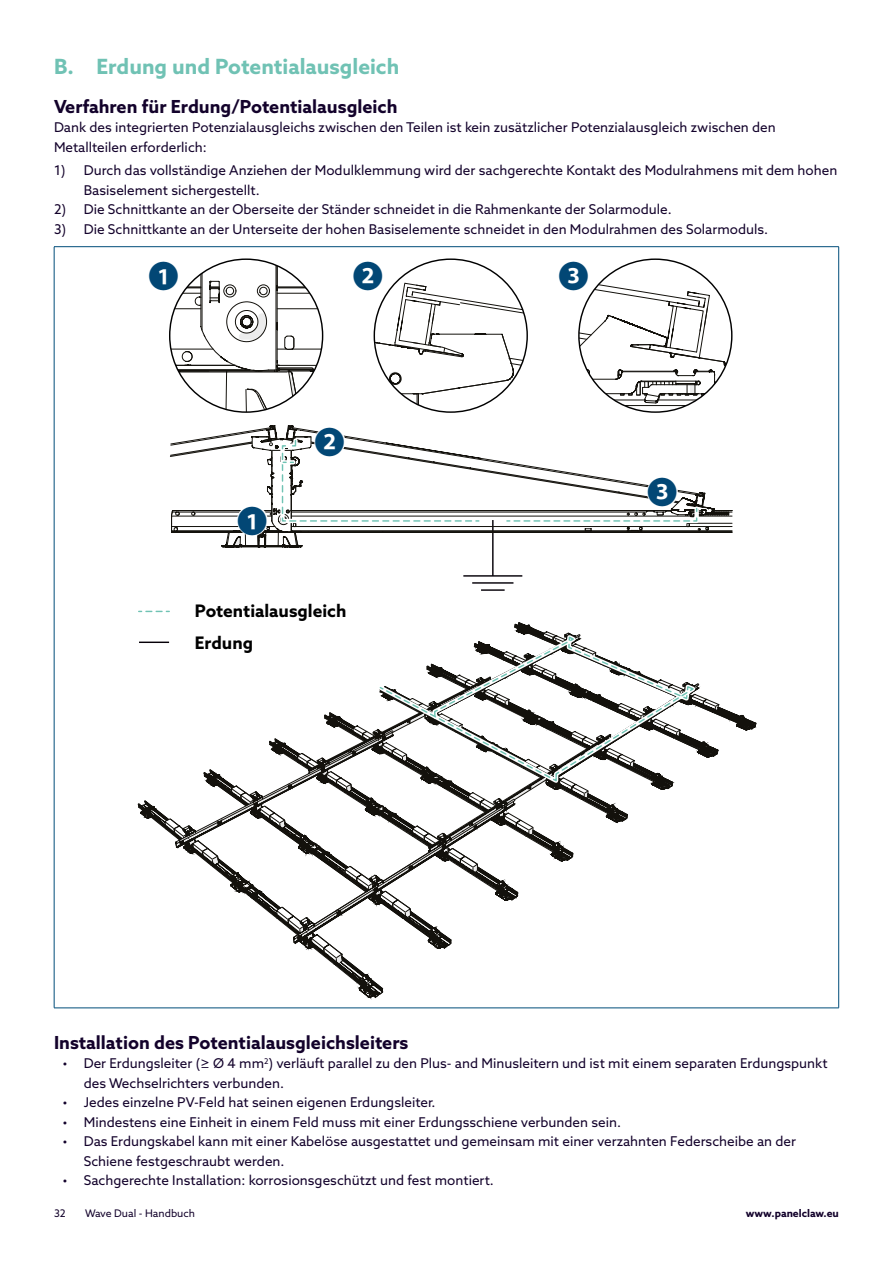
<style>
.page{position:relative;width:893px;height:1263px;background:#fff}
.page>*{position:absolute;margin:0;border:0;box-sizing:border-box;transform-origin:0 0}
.t1{font:700 28.65px "MNL Call Outsfamily";color:#024775}
.t2{font:700 21px "Azo Sans";color:#70c2b4}
.heading_3_VarB{font:700 18px "Azo Sans";color:#13022b}
.t3{font:700 17.25px/31.5px "Azo Sans";color:#000}
.body_1{font:13.5px/19.5px "Azo Sans";color:#13022b}
.ol_2_VarA_continue{font:13.5px "Azo Sans";color:#13022b}
.ol_2_VarA{font:13.5px/19.5px "Azo Sans";color:#13022b}
.t4{font:10.5px "Azo Sans";color:#13022b}
.t5{font:700 10.5px "Azo Sans";color:#13022b}
</style>
<div class="page">
<hr style="left:54px;top:246px;width:785px;height:1px;background:#004d7a">
<hr style="left:54px;top:247px;width:1px;height:761px;background:#004d7a">
<hr style="left:838px;top:247px;width:1px;height:761px;background:#004d7a">
<hr style="left:54px;top:1008px;width:785px;height:1px;background:#004d7a">
<svg style="left:285px;top:246px;width:433px;height:2px"></svg>
<svg style="left:97px;top:246px;width:181px;height:102px"></svg>
<svg style="left:137px;top:622px;width:620px;height:377px"></svg>
<svg style="left:170px;top:255px;width:563px;height:305px"></svg>
<svg style="left:139px;top:610px;width:30px;height:3px"></svg>
<svg style="left:139px;top:611px;width:30px;height:1px"></svg>
<div style="left:237px;top:505px;width:31px;height:31px;background:#fff;border-radius:50%"></div>
<div style="left:314px;top:426px;width:31px;height:31px;background:#fff;border-radius:50%"></div>
<div style="left:647px;top:477px;width:31px;height:31px;background:#fff;border-radius:50%"></div>
<p class="t2" style="left:54px;top:52px;width:347px">B. Erdung und Potentialausgleich</p>
<p class="heading_3_VarB" style="left:54px;top:94px;width:345px">Verfahren für Erdung/Potentialausgleich</p>
<p class="body_1" style="left:54px;top:117px;width:723px">Dank des integrierten Potenzialausgleichs zwischen den Teilen ist kein zusätzlicher Potenzialausgleich zwischen den<br>Metallteilen erforderlich:</p>
<p class="ol_2_VarA" style="left:84px;top:161px;width:755px;text-indent:-30px">1) Durch das vollständige Anziehen der Modulklemmung wird der sachgerechte Kontakt des Modulrahmens mit dem hohen<br>Basiselement sichergestellt.</p>
<p class="ol_2_VarA_continue" style="left:54px;top:201px;width:619px">2) Die Schnittkante an der Oberseite der Ständer schneidet in die Rahmenkante der Solarmodule.</p>
<p class="ol_2_VarA_continue" style="left:54px;top:220px;width:716px">3) Die Schnittkante an der Unterseite der hohen Basiselemente schneidet in den Modulrahmen des Solarmoduls.</p>
<p class="t1" style="left:148px;top:261px;width:32px">1</p>
<p class="t1" style="left:352px;top:261px;width:32px">2</p>
<p class="t1" style="left:558px;top:261px;width:32px">3</p>
<p class="t1" style="left:237px;top:506px;width:32px">1</p>
<p class="t1" style="left:314px;top:427px;width:32px">2</p>
<p class="t3" style="left:195px;top:595px;width:153px">Potentialausgleich<br>Erdung</p>
<p class="t1" style="left:647px;top:478px;width:32px">3</p>
<p class="heading_3_VarB" style="left:54px;top:1030px;width:356px">Installation des Potentialausgleichsleiters</p>
<p class="body_1" style="left:84px;top:1053px;width:745px;text-indent:-21px">• Der Erdungsleiter (≥ Ø 4 mm<sup>2</sup>) verläuft parallel zu den Plus- and Minusleitern und ist mit einem separaten Erdungspunkt des Wechselrichters verbunden.</p>
<p class="body_1" style="left:63px;top:1092px;width:374px">• Jedes einzelne PV-Feld hat seinen eigenen Erdungsleiter.</p>
<p class="body_1" style="left:63px;top:1112px;width:560px">• Mindestens eine Einheit in einem Feld muss mit einer Erdungsschiene verbunden sein.</p>
<p class="body_1" style="left:84px;top:1131px;width:714px;text-indent:-21px">• Das Erdungskabel kann mit einer Kabelöse ausgestattet und gemeinsam mit einer verzahnten Federscheibe an der<br>Schiene festgeschraubt werden.</p>
<p class="body_1" style="left:63px;top:1170px;width:433px">• Sachgerechte Installation: korrosionsgeschützt und fest montiert.</p>
<p class="t4" style="left:54px;top:1207px;width:13px">32</p>
<p class="t4" style="left:85px;top:1207px;width:111px">Wave Dual - Handbuch</p>
<p class="t5" style="left:746px;top:1206px;width:95px">www.panelclaw.eu</p>
</div>
